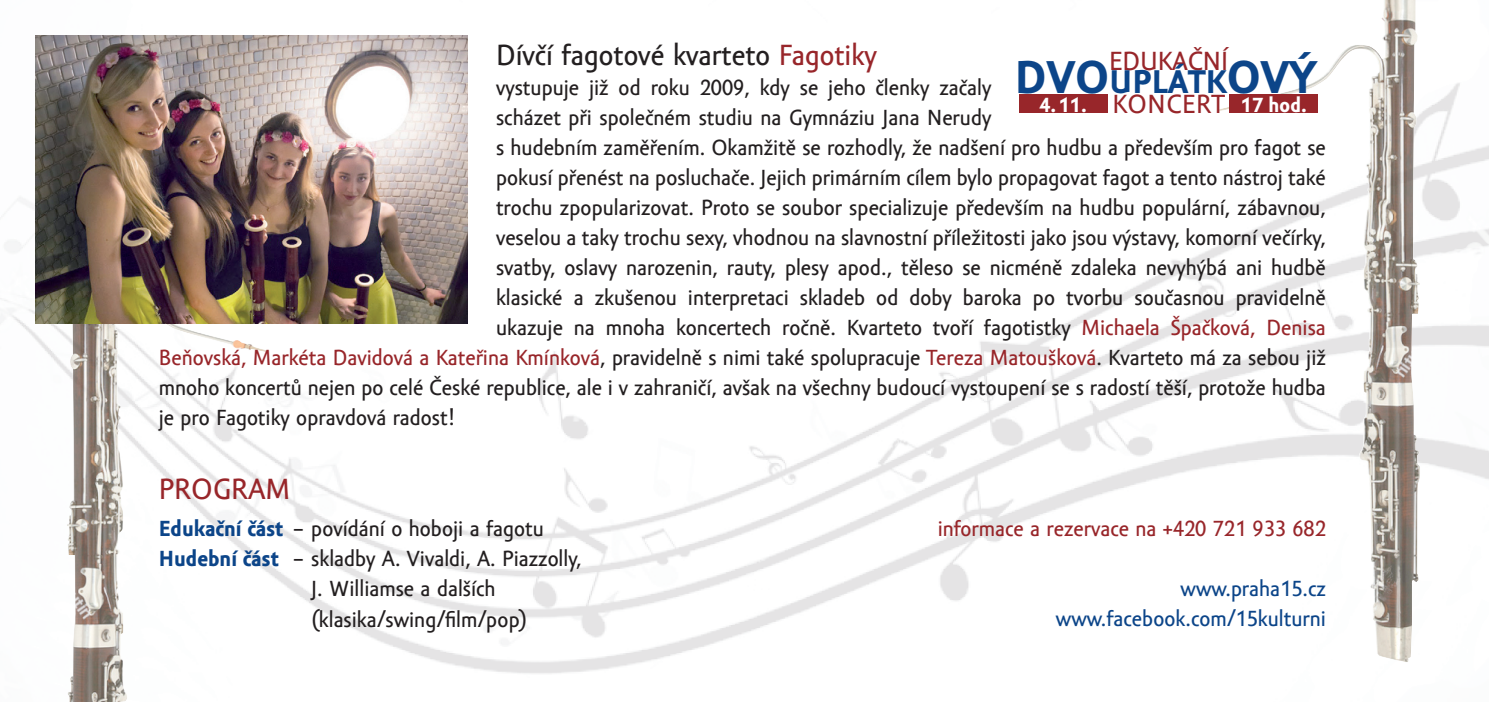
<style>
.page{position:relative;width:1489px;height:702px;background:#fff}
.page>*{position:absolute;margin:0;border:0;box-sizing:border-box;transform-origin:0 0}
.t1{font:700 47.25px "Amor Sans Text Pro";color:#0c4589}
.t2{font:30px "Amor Sans Text Pro";color:#231f20}
.t3{font:30px "Amor Sans Text Pro";color:#98262a}
.t4{font:27px/43.2px "Amor Sans Text Pro";letter-spacing:-.005em;color:#98262a}
.t5{font:22.5px "Amor Sans Text Pro";color:#231f20}
.t6{font:22.5px "Amor Sans Text Pro";color:#98262a}
.t7{font:22.5px/30px "Amor Sans Text Pro";color:#0c4589;text-align:right}
.t8{font:700 21px "Amor Sans Text Pro";color:#fff}
.s1{color:#98262a}
.s2{color:#231f20}
.s3{font-size:33.75px}
.s4{font-weight:700;color:#0c4589}
</style>
<div class="page">
<img style="left:0;top:35px;width:1488px;height:639px">
<img style="left:64px;top:323px;width:205px;height:379px">
<img style="left:1217px;top:0;width:202px;height:662px">
<img style="left:35px;top:35px;width:432px;height:288px">
<div style="left:1018px;top:95px;width:89px;height:18px;background:#98262a"></div>
<div style="left:1228px;top:95px;width:89px;height:18px;background:#98262a"></div>
<h2 class="t2" style="left:496px;top:43px;width:382px">Dívčí fagotové kvarteto <span class="s1">Fagotiky</span></h2>
<p class="t5" style="left:496px;top:78px;width:497px">vystupuje již od roku 2009, kdy se jeho členky začaly</p>
<p class="t5" style="left:496px;top:108px;width:497px">scházet při společném studiu na Gymnáziu Jana Nerudy</p>
<p class="t5" style="left:496px;top:138px;width:831px">s hudebním zaměřením. Okamžitě se rozhodly, že nadšení pro hudbu a především pro fagot se</p>
<p class="t5" style="left:496px;top:168px;width:831px">pokusí přenést na posluchače. Jejich primárním cílem bylo propagovat fagot a tento nástroj také</p>
<p class="t5" style="left:496px;top:198px;width:831px">trochu zpopularizovat. Proto se soubor specializuje především na hudbu populární, zábavnou,</p>
<p class="t5" style="left:496px;top:228px;width:831px">veselou a taky trochu sexy, vhodnou na slavnostní příležitosti jako jsou výstavy, komorní večírky,</p>
<p class="t5" style="left:496px;top:258px;width:831px">svatby, oslavy narozenin, rauty, plesy apod., těleso se nicméně zdaleka nevyhýbá ani hudbě</p>
<p class="t5" style="left:496px;top:288px;width:831px">klasické a zkušenou interpretaci skladeb od doby baroka po tvorbu současnou pravidelně</p>
<p class="t5" style="left:496px;top:318px;width:831px">ukazuje na mnoha koncertech ročně. Kvarteto tvoří fagotistky <span class="s1">Michaela Špačková, Denisa</span></p>
<p class="t6" style="left:159px;top:348px;width:1168px">Beňovská, Markéta Davidová a Kateřina Kmínková<span class="s2">, pravidelně s nimi také spolupracuje</span> Tereza Matoušková<span class="s2">. Kvarteto má za sebou již</span></p>
<p class="t5" style="left:159px;top:378px;width:1168px">mnoho koncertů nejen po celé České republice, ale i v zahraničí, avšak na všechny budoucí vystoupení se s radostí těší, protože hudba</p>
<p class="t5" style="left:159px;top:408px;width:298px">je pro Fagotiky opravdová radost!</p>
<p class="t4" style="left:1109px;top:41px;width:120px">EDUKAČNÍ<br>KONCERT</p>
<h1 class="t1" style="left:1014px;top:58px;width:303px">DVO<span class="s3">UPLÁTK</span>OVÝ</h1>
<p class="t8" style="left:1039px;top:96px;width:49px">4. 11.</p>
<p class="t8" style="left:1240px;top:96px;width:67px">17 hod.</p>
<h2 class="t3" style="left:159px;top:477px;width:133px">PROGRAM</h2>
<p class="t5" style="left:159px;top:519px;width:386px"><span class="s4">Edukační část</span> – povídání o hoboji a fagotu</p>
<p class="t5" style="left:159px;top:549px;width:424px"><span class="s4">Hudební část</span> – skladby A. Vivaldi, A. Piazzolly,</p>
<p class="t5" style="left:311px;top:579px;width:186px">J. Williamse a dalších</p>
<p class="t5" style="left:311px;top:609px;width:217px">(klasika/swing/film/pop)</p>
<p class="t6" style="left:937px;top:519px;width:390px">informace a rezervace na +420 721 933 682</p>
<p class="t7" style="left:1055px;top:575px;width:271px">www.praha15.cz www.facebook.com/15kulturni</p>
</div>
